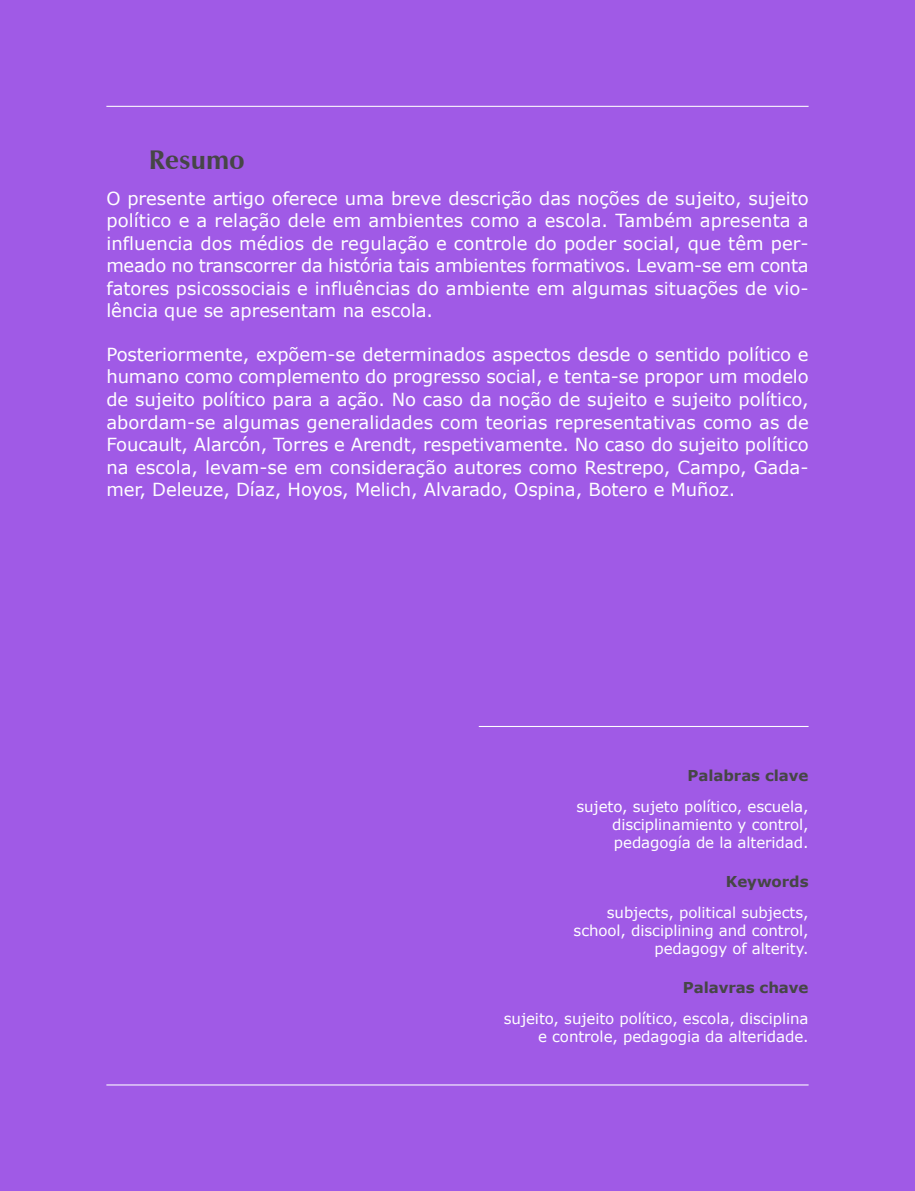
<style>
.page{position:relative;width:915px;height:1191px;background:#fff}
.page>*{position:absolute;margin:0;border:0;box-sizing:border-box;transform-origin:0 0}
.t1{font:700 27px "Zapf Humanist 601 BT";color:#464646}
.t2{font:18px/22.5px "Verdana";letter-spacing:-.005em;color:#fff;text-align:justify}
.t3{font:15px/18px "Verdana";letter-spacing:-.005em;color:#fff;text-align:right}
.t4{font:700 15px "Verdana";letter-spacing:-.005em;color:#464646}
</style>
<div class="page">
<div style="left:0;top:0;width:914px;height:1191px;background:#a05ae6"></div>
<hr style="left:106px;top:106px;width:702px;height:1px;background:#fff">
<hr style="left:106px;top:1084px;width:702px;height:1px;background:#fff">
<hr style="left:478px;top:726px;width:330px;height:1px;background:#fff">
<h1 class="t1" style="left:149px;top:143px;width:97px">Resumo</h1>
<p class="t2" style="left:106px;top:187px;width:703px">O presente artigo oferece uma breve descrição das noções de sujeito, sujeito político e a relação dele em ambientes como a escola. Também apresenta a influencia dos médios de regulação e controle do poder social, que têm per&shy;meado no transcorrer da história tais ambientes formativos. Levam-se em conta fatores psicossociais e influências do ambiente em algumas situações de vio&shy;lência que se apresentam na escola.</p>
<p class="t2" style="left:106px;top:343px;width:703px">Posteriormente, expõem-se determinados aspectos desde o sentido político e humano como complemento do progresso social, e tenta-se propor um modelo de sujeito político para a ação. No caso da noção de sujeito e sujeito político, abordam-se algumas generalidades com teorias representativas como as de Foucault, Alarcón, Torres e Arendt, respetivamente. No caso do sujeito político na escola, levam-se em consideração autores como Restrepo, Campo, Gada&shy;mer, Deleuze, Díaz, Hoyos, Melich, Alvarado, Ospina, Botero e Muñoz.</p>
<p class="t4" style="left:687px;top:765px;width:122px">Palabras clave</p>
<p class="t3" style="left:612px;top:797px;width:198px;text-align:justify;text-indent:-36px">sujeto, sujeto político, escuela, disciplinamiento y control, pedagogía de la alteridad.</p>
<p class="t4" style="left:725px;top:871px;width:84px">Keywords</p>
<p class="t3" style="left:573px;top:903px;width:236px">subjects, political subjects, school, disciplining and control, pedagogy of alterity.</p>
<p class="t4" style="left:682px;top:977px;width:127px">Palavras chave</p>
<p class="t3" style="left:503px;top:1009px;width:306px">sujeito, sujeito político, escola, disciplina e controle, pedagogia da alteridade.</p>
</div>
